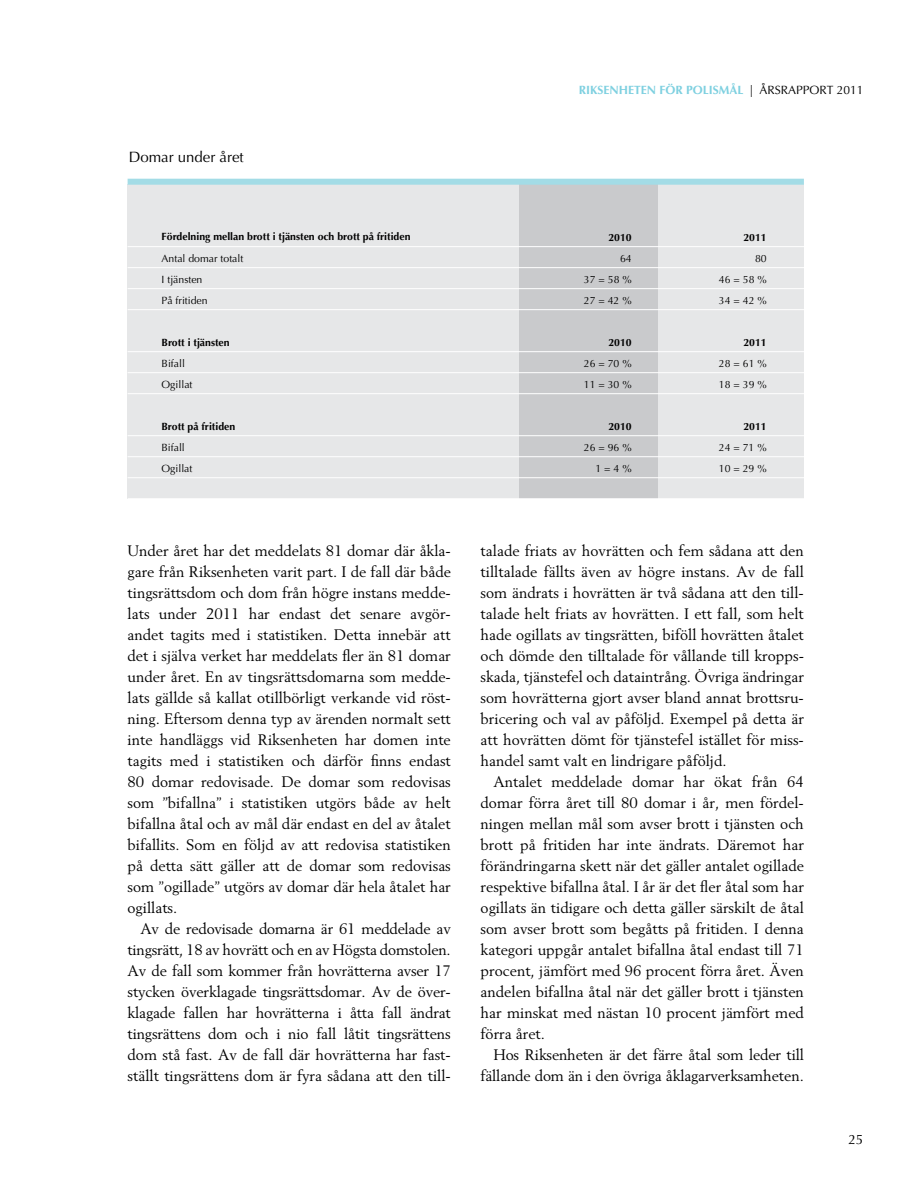
<style>
.page{position:relative;width:906px;height:1191px;background:#fff}
.page>*{position:absolute;margin:0;border:0;box-sizing:border-box;transform-origin:0 0}
.t1{font:15px/21px "Berling";color:#000;text-align:justify}
.t2{font:15px "Optima";color:#000}
.t3{font:13.5px "Optima";color:#000}
.t4{font:700 12px "Optima";color:#7ed0e0}
.t5{font:10.5px "Optima";color:#000}
.t6{font:700 10.5px "Optima";color:#000}
.s1{font-weight:400;color:#000}
</style>
<div class="page">
<div style="left:128px;top:185px;width:676px;height:314px;background:#e6e7e8"></div>
<div style="left:519px;top:182px;width:138px;height:317px;background:#c9cacc"></div>
<hr style="left:128px;top:246px;width:679px;height:1px;background:#fff">
<hr style="left:128px;top:267px;width:679px;height:1px;background:#fff">
<hr style="left:128px;top:288px;width:679px;height:1px;background:#fff">
<hr style="left:128px;top:309px;width:679px;height:1px;background:#fff">
<hr style="left:128px;top:351px;width:679px;height:1px;background:#fff">
<hr style="left:128px;top:372px;width:679px;height:1px;background:#fff">
<hr style="left:128px;top:393px;width:679px;height:1px;background:#fff">
<hr style="left:128px;top:435px;width:679px;height:1px;background:#fff">
<hr style="left:128px;top:456px;width:679px;height:1px;background:#fff">
<hr style="left:128px;top:477px;width:679px;height:1px;background:#fff">
<hr style="left:128px;top:498px;width:679px;height:1px;background:#fff">
<div style="left:128px;top:179px;width:676px;height:6px;background:#a3dce6"></div>
<p class="t2" style="left:129px;top:148px;width:117px">Domar under året</p>
<p class="t6" style="left:162px;top:230px;width:250px">Fördelning mellan brott i tjänsten och brott på fritiden</p>
<p class="t4" style="left:579px;top:82px;width:286px">riksenheten för polismål <span class="s1">| årsrapport 2011</span></p>
<p class="t6" style="left:608px;top:231px;width:25px">2010</p>
<p class="t6" style="left:743px;top:231px;width:25px">2011</p>
<p class="t5" style="left:162px;top:252px;width:83px">Antal domar totalt</p>
<p class="t5" style="left:620px;top:252px;width:13px">64</p>
<p class="t5" style="left:755px;top:252px;width:13px">80</p>
<p class="t5" style="left:162px;top:273px;width:42px">I tjänsten</p>
<p class="t5" style="left:584px;top:273px;width:49px">37 = 58 %</p>
<p class="t5" style="left:719px;top:273px;width:49px">46 = 58 %</p>
<p class="t5" style="left:162px;top:294px;width:48px">På fritiden</p>
<p class="t5" style="left:584px;top:294px;width:49px">27 = 42 %</p>
<p class="t5" style="left:719px;top:294px;width:49px">34 = 42 %</p>
<p class="t6" style="left:162px;top:336px;width:70px">Brott i tjänsten</p>
<p class="t6" style="left:608px;top:336px;width:25px">2010</p>
<p class="t6" style="left:743px;top:336px;width:25px">2011</p>
<p class="t5" style="left:162px;top:357px;width:25px">Bifall</p>
<p class="t5" style="left:584px;top:357px;width:49px">26 = 70 %</p>
<p class="t5" style="left:719px;top:357px;width:49px">28 = 61 %</p>
<p class="t5" style="left:162px;top:378px;width:32px">Ogillat</p>
<p class="t5" style="left:584px;top:378px;width:49px">11 = 30 %</p>
<p class="t5" style="left:719px;top:378px;width:49px">18 = 39 %</p>
<p class="t6" style="left:162px;top:420px;width:75px">Brott på fritiden</p>
<p class="t6" style="left:608px;top:420px;width:25px">2010</p>
<p class="t6" style="left:743px;top:420px;width:25px">2011</p>
<p class="t5" style="left:162px;top:441px;width:25px">Bifall</p>
<p class="t5" style="left:584px;top:441px;width:49px">26 = 96 %</p>
<p class="t5" style="left:719px;top:441px;width:49px">24 = 71 %</p>
<p class="t5" style="left:161px;top:462px;width:32px">Ogillat</p>
<p class="t5" style="left:595px;top:462px;width:38px">1 = 4 %</p>
<p class="t5" style="left:719px;top:462px;width:49px">10 = 29 %</p>
<p class="t1" style="left:128px;top:540px;width:325px">Under året har det meddelats 81 domar där åkla&shy;gare från Riksenheten varit part. I de fall där både tingsrättsdom och dom från högre instans medde&shy;lats under 2011 har endast det senare avgör&shy;andet tagits med i statistiken. Detta innebär att det i själva verket har meddelats fler än 81 domar under året. En av tingsrättsdomarna som medde&shy;lats gällde så kallat otillbörligt verkande vid röst&shy;ning. Eftersom denna typ av ärenden normalt sett inte handläggs vid Riksenheten har domen inte tagits med i statistiken och därför finns endast 80 domar redovisade. De domar som redovisas som ”bifallna” i statistiken utgörs både av helt bifallna åtal och av mål där endast en del av åtalet bifallits. Som en följd av att redovisa statistiken på detta sätt gäller att de domar som redovisas som ”ogillade” utgörs av domar där hela åtalet har ogillats.</p>
<p class="t1" style="left:128px;top:918px;width:325px;text-indent:13px">Av de redovisade domarna är 61 meddelade av tingsrätt, 18 av hovrätt och en av Högsta domstolen.<br>Av de fall som kommer från hovrätterna avser 17 stycken överklagade tingsrättsdomar. Av de över&shy;klagade fallen har hovrätterna i åtta fall ändrat tingsrättens dom och i nio fall låtit tingsrättens dom stå fast. Av de fall där hovrätterna har fast&shy;ställt tingsrättens dom är fyra sådana att den till-</p>
<p class="t1" style="left:480px;top:540px;width:325px">talade friats av hovrätten och fem sådana att den tilltalade fällts även av högre instans. Av de fall som ändrats i hovrätten är två sådana att den till&shy;talade helt friats av hovrätten. I ett fall, som helt hade ogillats av tingsrätten, biföll hovrätten åtalet och dömde den tilltalade för vållande till kropps&shy;skada, tjänstefel och dataintrång. Övriga ändringar som hovrätterna gjort avser bland annat brottsru&shy;bricering och val av påföljd. Exempel på detta är att hovrätten dömt för tjänstefel istället för miss&shy;handel samt valt en lindrigare påföljd.</p>
<p class="t1" style="left:480px;top:771px;width:325px;text-indent:13px">Antalet meddelade domar har ökat från 64 domar förra året till 80 domar i år, men fördel&shy;ningen mellan mål som avser brott i tjänsten och brott på fritiden har inte ändrats. Däremot har förändringarna skett när det gäller antalet ogillade respektive bifallna åtal. I år är det fler åtal som har ogillats än tidigare och detta gäller särskilt de åtal som avser brott som begåtts på fritiden. I denna kategori uppgår antalet bifallna åtal endast till 71 procent, jämfört med 96 procent förra året. Även andelen bifallna åtal när det gäller brott i tjänsten har minskat med nästan 10 procent jämfört med förra året.</p>
<p class="t1" style="left:480px;top:1044px;width:325px;text-align:right">Hos Riksenheten är det färre åtal som leder till fällande dom än i den övriga åklagarverksamheten.</p>
<p class="t3" style="left:848px;top:1131px;width:17px">25</p>
</div>
